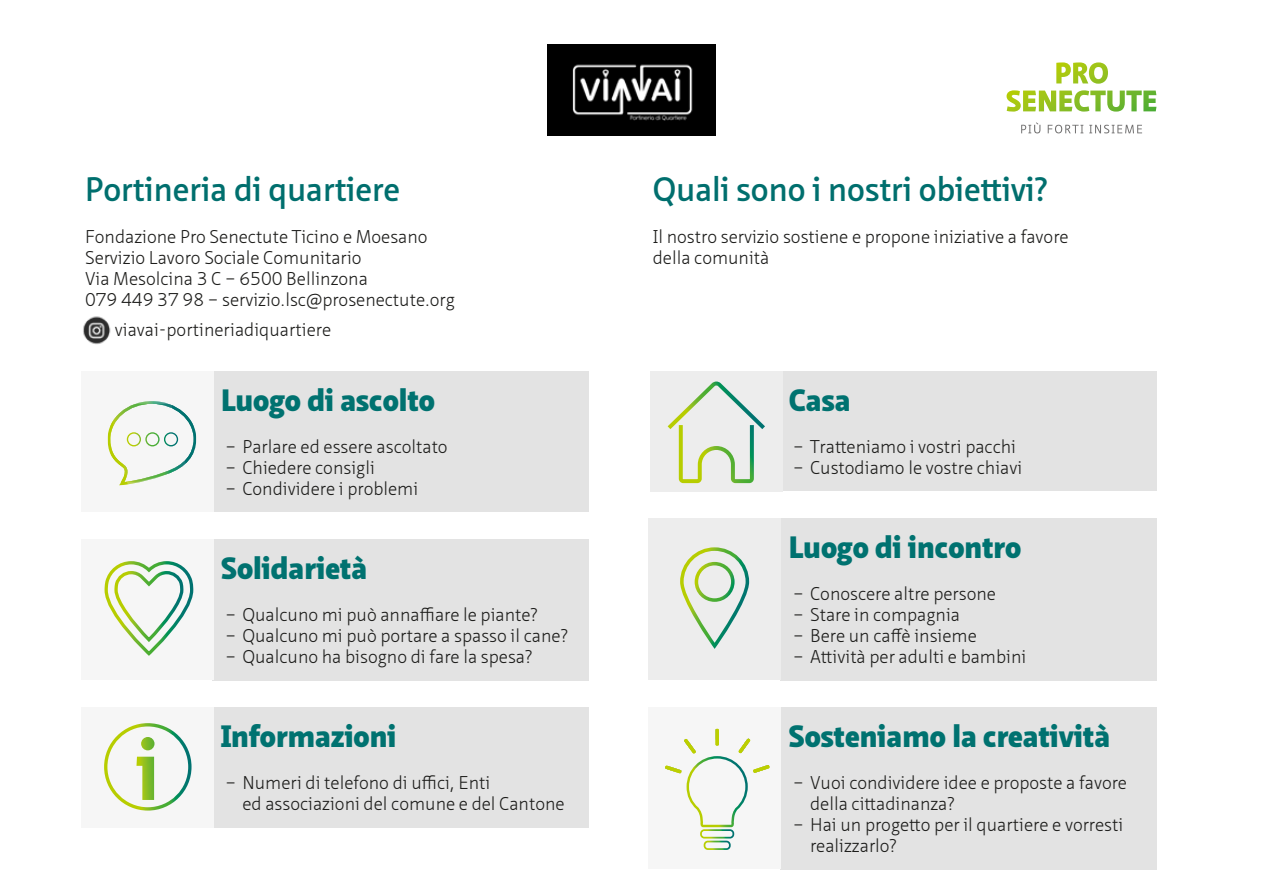
<style>
.page{position:relative;width:1263px;height:893px;background:#fff}
.page>*{position:absolute;margin:0;border:0;box-sizing:border-box;transform-origin:0 0}
.t1{font:600 33px "Neue Sans Pro";color:#006f6e}
.t2{font:900 30px "Neue Sans Pro";color:#007270}
.t3{font:300 18px/21px "Neue Sans Pro";color:#1d1d1b}
</style>
<div class="page">
<div style="left:213px;top:371px;width:376px;height:64px;background:#e3e3e3"></div>
<div style="left:213px;top:431px;width:376px;height:39px;background:#e3e3e3"></div>
<div style="left:213px;top:452px;width:376px;height:39px;background:#e3e3e3"></div>
<div style="left:213px;top:473px;width:376px;height:39px;background:#e3e3e3"></div>
<div style="left:213px;top:539px;width:376px;height:64px;background:#e3e3e3"></div>
<div style="left:213px;top:599px;width:376px;height:39px;background:#e3e3e3"></div>
<div style="left:213px;top:620px;width:376px;height:39px;background:#e3e3e3"></div>
<div style="left:213px;top:641px;width:376px;height:39px;background:#e3e3e3"></div>
<div style="left:213px;top:707px;width:376px;height:64px;background:#e3e3e3"></div>
<div style="left:213px;top:767px;width:376px;height:60px;background:#e3e3e3"></div>
<div style="left:780px;top:371px;width:377px;height:64px;background:#e3e3e3"></div>
<div style="left:780px;top:431px;width:377px;height:39px;background:#e3e3e3"></div>
<div style="left:780px;top:452px;width:377px;height:39px;background:#e3e3e3"></div>
<div style="left:780px;top:518px;width:377px;height:64px;background:#e3e3e3"></div>
<div style="left:780px;top:578px;width:377px;height:39px;background:#e3e3e3"></div>
<div style="left:780px;top:599px;width:377px;height:39px;background:#e3e3e3"></div>
<div style="left:780px;top:620px;width:377px;height:39px;background:#e3e3e3"></div>
<div style="left:780px;top:641px;width:377px;height:39px;background:#e3e3e3"></div>
<div style="left:780px;top:707px;width:377px;height:64px;background:#e3e3e3"></div>
<div style="left:780px;top:767px;width:377px;height:60px;background:#e3e3e3"></div>
<div style="left:780px;top:809px;width:377px;height:60px;background:#e3e3e3"></div>
<div style="left:81px;top:371px;width:133px;height:141px;background:#f6f6f6"></div>
<svg style="left:107px;top:401px;width:89px;height:85px"></svg>
<div style="left:81px;top:539px;width:133px;height:141px;background:#f6f6f6"></div>
<svg style="left:104px;top:561px;width:90px;height:95px"></svg>
<div style="left:81px;top:707px;width:133px;height:120px;background:#f6f6f6"></div>
<svg style="left:104px;top:723px;width:88px;height:88px"></svg>
<div style="left:649px;top:371px;width:133px;height:120px;background:#ededed"></div>
<svg style="left:668px;top:381px;width:97px;height:102px"></svg>
<div style="left:648px;top:518px;width:133px;height:162px;background:#ededed"></div>
<svg style="left:680px;top:547px;width:69px;height:102px"></svg>
<div style="left:648px;top:707px;width:133px;height:162px;background:#f6f6f6"></div>
<svg style="left:665px;top:728px;width:105px;height:122px"></svg>
<img style="left:548px;top:44px;width:167px;height:91px">
<svg style="left:1006px;top:62px;width:150px;height:50px"></svg>
<svg style="left:1021px;top:122px;width:19px;height:11px"></svg>
<svg style="left:1048px;top:125px;width:35px;height:8px"></svg>
<svg style="left:1089px;top:125px;width:53px;height:8px"></svg>
<img style="left:83px;top:316px;width:28px;height:29px">
<h1 class="t1" style="left:85px;top:168px;width:317px">Portineria di quartiere</h1>
<p class="t3" style="left:85px;top:226px;width:371px">Fondazione Pro Senectute Ticino e Moesano Servizio Lavoro Sociale Comunitario<br>Via Mesolcina 3 C – 6500 Bellinzona<br>079 449 37 98 – servizio.lsc@prosenectute.org</p>
<p class="t3" style="left:115px;top:319px;width:218px">viavai-portineriadiquartiere</p>
<h2 class="t2" style="left:221px;top:380px;width:215px">Luogo di ascolto</h2>
<p class="t3" style="left:225px;top:436px;width:224px">– Parlare ed essere ascoltato</p>
<p class="t3" style="left:225px;top:457px;width:151px">– Chiedere consigli</p>
<p class="t3" style="left:225px;top:478px;width:194px">– Condividere i problemi</p>
<h2 class="t2" style="left:221px;top:548px;width:148px">Solidarietà</h2>
<p class="t3" style="left:225px;top:604px;width:314px">– Qualcuno mi può annaffiare le piante?</p>
<p class="t3" style="left:225px;top:625px;width:344px">– Qualcuno mi può portare a spasso il cane?</p>
<p class="t3" style="left:225px;top:646px;width:309px">– Qualcuno ha bisogno di fare la spesa?</p>
<h2 class="t2" style="left:221px;top:716px;width:177px">Informazioni</h2>
<p class="t3" style="left:242px;top:772px;width:324px;text-indent:-17px">– Numeri di telefono di uffici, Enti<br>ed associazioni del comune e del Cantone</p>
<h1 class="t1" style="left:653px;top:168px;width:397px">Quali sono i nostri obiettivi?</h1>
<p class="t3" style="left:653px;top:226px;width:417px">Il nostro servizio sostiene e propone iniziative a favore della comunità</p>
<h2 class="t2" style="left:789px;top:380px;width:63px">Casa</h2>
<p class="t3" style="left:793px;top:436px;width:225px">– Tratteniamo i vostri pacchi</p>
<p class="t3" style="left:793px;top:457px;width:231px">– Custodiamo le vostre chiavi</p>
<h2 class="t2" style="left:789px;top:527px;width:234px">Luogo di incontro</h2>
<p class="t3" style="left:793px;top:583px;width:204px">– Conoscere altre persone</p>
<p class="t3" style="left:793px;top:604px;width:168px">– Stare in compagnia</p>
<p class="t3" style="left:793px;top:625px;width:185px">– Bere un caffè insieme</p>
<p class="t3" style="left:793px;top:646px;width:235px">– Attività per adulti e bambini</p>
<h2 class="t2" style="left:789px;top:716px;width:323px">Sosteniamo la creatività</h2>
<p class="t3" style="left:810px;top:772px;width:318px;text-indent:-17px">– Vuoi condividere idee e proposte a favore della cittadinanza?</p>
<p class="t3" style="left:810px;top:814px;width:315px;text-indent:-17px">– Hai un progetto per il quartiere e vorresti realizzarlo?</p>
</div>
